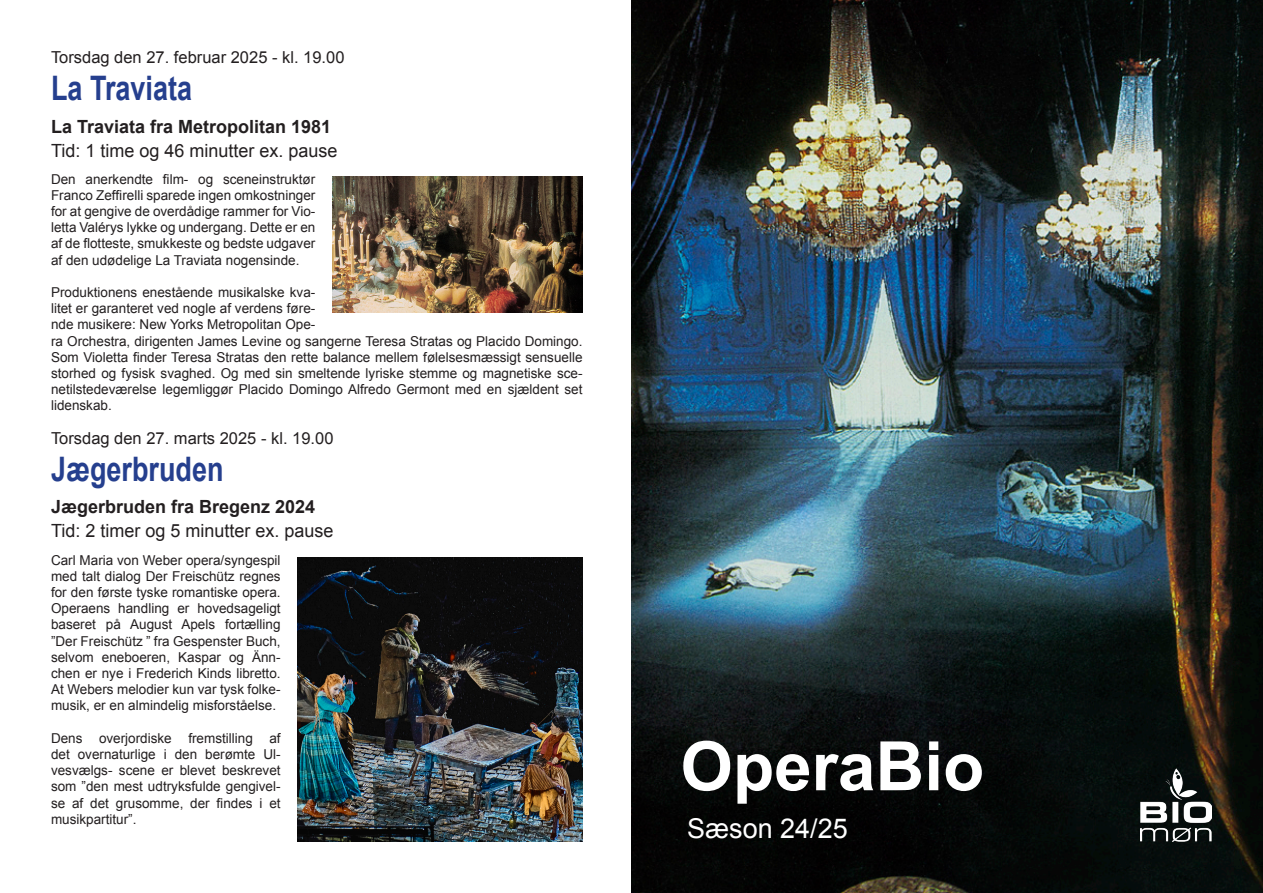
<style>
.page{position:relative;width:1263px;height:893px;background:#fff}
.page>*{position:absolute;margin:0;border:0;box-sizing:border-box;transform-origin:0 0}
.Forside_-_Rubrik{font:700 68.25px "Arial";color:#fff}
.Rubrik{font:700 33.75px "Arial";color:#253f8e;scale:.8 1}
.Forside_-_underrubrik{font:27.3px "Arial";color:#fff}
.Tid{font:18.15px "Arial";color:#231f20}
.Underrubrik{font:700 18.15px "Arial";color:#231f20}
.Dato_og_tidspunkt{font:16.5px "Arial";color:#231f20}
.Brødtekst{font:13.65px/16.2px "Arial";color:#231f20;text-align:justify}
</style>
<div class="page">
<img style="left:631px;top:0;width:632px;height:893px">
<img style="left:332px;top:177px;width:251px;height:136px">
<img style="left:298px;top:557px;width:285px;height:285px">
<img style="left:1140px;top:769px;width:72px;height:73px">
<p class="Dato_og_tidspunkt" style="left:51px;top:47px;width:295px">Torsdag den 27. februar 2025 - kl. 19.00</p>
<p class="Rubrik" style="left:51px;top:66px;width:178px">La Traviata</p>
<p class="Underrubrik" style="left:51px;top:114px;width:282px">La Traviata fra Metropolitan 1981</p>
<p class="Tid" style="left:51px;top:138px;width:288px">Tid: 1 time og 46 minutter ex. pause</p>
<p class="Brødtekst" style="left:51px;top:171px;width:266px">Den anerkendte film- og sceneinstruktør Franco Zeffirelli sparede ingen omkostninger for at gengive de overdådige rammer for Vio&shy;letta Valérys lykke og undergang. Dette er en af de flotteste, smukkeste og bedste udgaver af den udødelige La Traviata nogensinde.</p>
<p class="Brødtekst" style="left:51px;top:284px;width:533px;text-align:left">Produktionens enestående musikalske kva-<br>litet er garanteret ved nogle af verdens føre-<br>nde musikere: New Yorks Metropolitan Ope-<br>ra Orchestra, dirigenten James Levine og sangerne Teresa Stratas og Placido Domingo.<br>Som Violetta finder Teresa Stratas den rette balance mellem følelsesmæssigt sensuelle storhed og fysisk svaghed. Og med sin smeltende lyriske stemme og magnetiske sce&shy;netilstedeværelse legemliggør Placido Domingo Alfredo Germont med en sjældent set lidenskab.</p>
<p class="Dato_og_tidspunkt" style="left:51px;top:427px;width:284px">Torsdag den 27. marts 2025 - kl. 19.00</p>
<p class="Rubrik" style="left:51px;top:447px;width:217px">Jægerbruden</p>
<p class="Underrubrik" style="left:51px;top:495px;width:266px">Jægerbruden fra Bregenz 2024</p>
<p class="Tid" style="left:51px;top:519px;width:284px">Tid: 2 timer og 5 minutter ex. pause</p>
<p class="Brødtekst" style="left:51px;top:552px;width:231px">Carl Maria von Weber opera/syngespil med talt dialog Der Freischütz regnes for den første tyske romantiske opera.<br>Operaens handling er hovedsageligt baseret på August Apels fortælling ”Der Freischütz ” fra Gespenster Buch, selvom eneboeren, Kaspar og Änn&shy;chen er nye i Frederich Kinds libretto.<br>At Webers melodier kun var tysk folke&shy;musik, er en almindelig misforståelse.</p>
<p class="Brødtekst" style="left:51px;top:730px;width:231px">Dens overjordiske fremstilling af det overnaturlige i den berømte Ul&shy;vesvælgs- scene er blevet beskrevet som ”den mest udtryksfulde gengivel&shy;se af det grusomme, der findes i et musikpartitur”.</p>
<p class="Forside_-_Rubrik" style="left:680px;top:721px;width:305px">OperaBio</p>
<p class="Forside_-_underrubrik" style="left:687px;top:810px;width:162px">Sæson 24/25</p>
</div>
